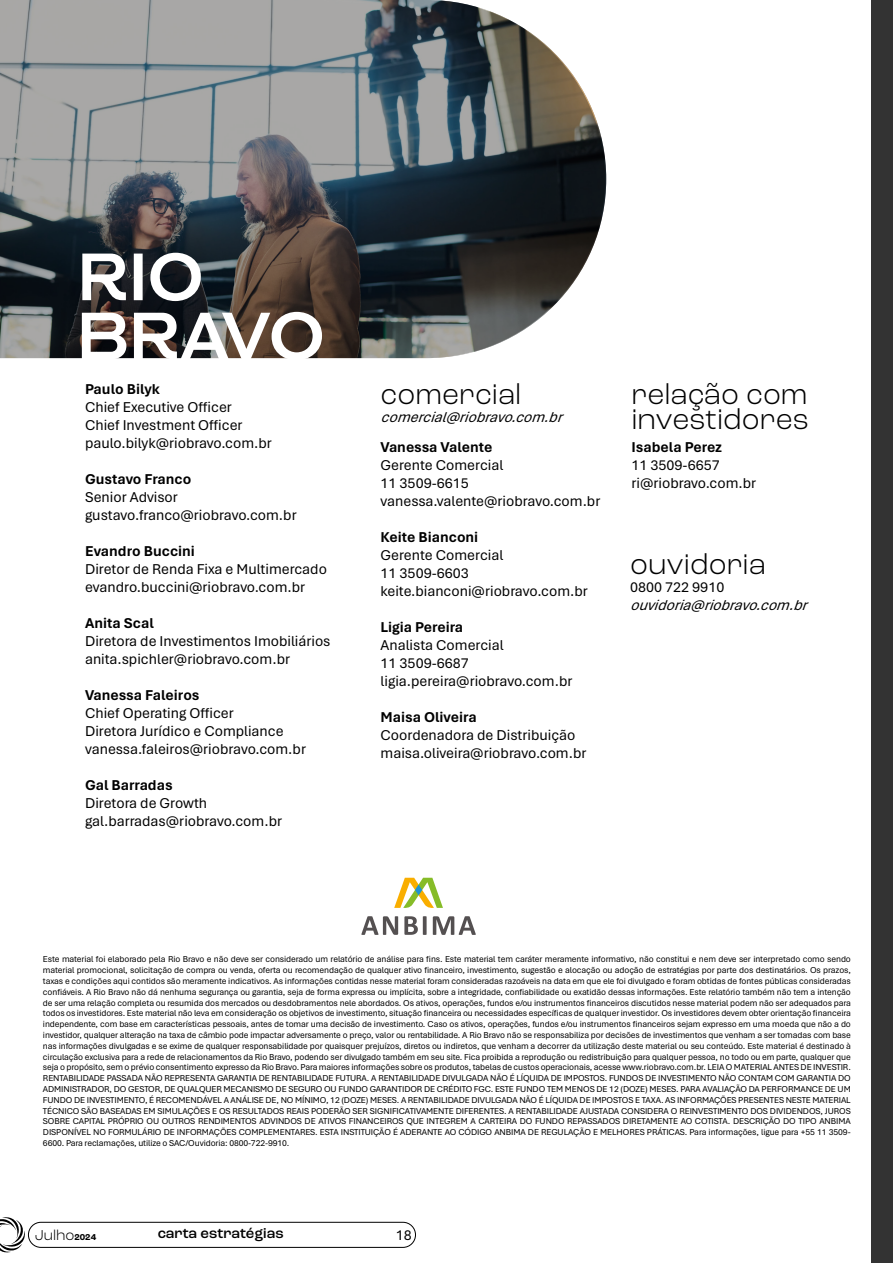
<style>
.page{position:relative;width:893px;height:1263px;background:#fff}
.page>*{position:absolute;margin:0;border:0;box-sizing:border-box;transform-origin:0 0}
.t1{font:300 30px "Roc Grotesk";color:#000}
.t2{font:15px "Aptos";color:#000}
.t3{font:700 15px "Aptos";color:#000}
.t4{font:italic 15px "Aptos";color:#000}
.t5{font:500 15px "Roc Grotesk";color:#000}
.t6{font:300 15px "Roc Grotesk";color:#000}
.t7{font:9px/10.8px "Aptos";letter-spacing:-.01em;color:#000;text-align:justify}
.s1{font-weight:700;font-size:9px}
</style>
<div class="page">
<div style="left:28px;top:1222px;width:388px;height:26px;border:1px solid #000;border-radius:13px"></div>
<svg style="left:0;top:1217px;width:25px;height:36px"></svg>
<svg style="left:0;top:0;width:605px;height:358px;background:#6e7173"></svg>
<svg style="left:82px;top:253px;width:240px;height:106px"></svg>
<svg style="left:394px;top:878px;width:49px;height:30px"></svg>
<svg style="left:361px;top:916px;width:115px;height:19px"></svg>
<div style="left:872px;top:0;width:21px;height:1263px;background:#333"></div>
<p class="t3" style="left:85px;top:379px;width:76px">Paulo Bilyk</p>
<p class="t2" style="left:85px;top:397px;width:148px">Chief Executive Officer</p>
<p class="t2" style="left:85px;top:415px;width:159px">Chief Investment Officer</p>
<p class="t2" style="left:85px;top:433px;width:188px">paulo.bilyk@riobravo.com.br</p>
<p class="t3" style="left:85px;top:469px;width:108px">Gustavo Franco</p>
<p class="t2" style="left:85px;top:487px;width:94px">Senior Advisor</p>
<p class="t2" style="left:85px;top:505px;width:213px">gustavo.franco@riobravo.com.br</p>
<p class="t3" style="left:85px;top:541px;width:111px">Evandro Buccini</p>
<p class="t2" style="left:85px;top:559px;width:243px">Diretor de Renda Fixa e Multimercado</p>
<p class="t2" style="left:85px;top:577px;width:222px">evandro.buccini@riobravo.com.br</p>
<p class="t3" style="left:85px;top:613px;width:70px">Anita Scal</p>
<p class="t2" style="left:85px;top:631px;width:247px">Diretora de Investimentos Imobiliários</p>
<p class="t2" style="left:85px;top:649px;width:207px">anita.spichler@riobravo.com.br</p>
<p class="t3" style="left:85px;top:685px;width:116px">Vanessa Faleiros</p>
<p class="t2" style="left:85px;top:703px;width:150px">Chief Operating Officer</p>
<p class="t2" style="left:85px;top:721px;width:200px">Diretora Jurídico e Compliance</p>
<p class="t2" style="left:85px;top:739px;width:222px">vanessa.faleiros@riobravo.com.br</p>
<p class="t3" style="left:85px;top:775px;width:89px">Gal Barradas</p>
<p class="t2" style="left:85px;top:793px;width:124px">Diretora de Growth</p>
<p class="t2" style="left:85px;top:811px;width:199px">gal.barradas@riobravo.com.br</p>
<p class="t1" style="left:381px;top:376px;width:142px">comercial</p>
<p class="t4" style="left:381px;top:407px;width:189px">comercial@riobravo.com.br</p>
<p class="t3" style="left:381px;top:436px;width:113px">Vanessa Valente</p>
<p class="t2" style="left:381px;top:454px;width:124px">Gerente Comercial</p>
<p class="t2" style="left:381px;top:472px;width:90px">11 3509-6615</p>
<p class="t2" style="left:381px;top:490px;width:221px">vanessa.valente@riobravo.com.br</p>
<p class="t3" style="left:381px;top:526px;width:99px">Keite Bianconi</p>
<p class="t2" style="left:381px;top:544px;width:124px">Gerente Comercial</p>
<p class="t2" style="left:381px;top:562px;width:90px">11 3509-6603</p>
<p class="t2" style="left:381px;top:580px;width:209px">keite.bianconi@riobravo.com.br</p>
<p class="t3" style="left:381px;top:616px;width:84px">Ligia Pereira</p>
<p class="t2" style="left:381px;top:634px;width:125px">Analista Comercial</p>
<p class="t2" style="left:381px;top:652px;width:90px">11 3509-6687</p>
<p class="t2" style="left:381px;top:670px;width:193px">ligia.pereira@riobravo.com.br</p>
<p class="t3" style="left:381px;top:706px;width:98px">Maisa Oliveira</p>
<p class="t2" style="left:381px;top:724px;width:196px">Coordenadora de Distribuição</p>
<p class="t2" style="left:381px;top:742px;width:207px">maisa.oliveira@riobravo.com.br</p>
<p class="t1" style="left:631px;top:376px;width:178px">relação com</p>
<p class="t1" style="left:631px;top:401px;width:179px">investidores</p>
<p class="t3" style="left:631px;top:436px;width:92px">Isabela Perez</p>
<p class="t2" style="left:631px;top:454px;width:90px">11 3509-6657</p>
<p class="t2" style="left:631px;top:472px;width:126px">ri@riobravo.com.br</p>
<p class="t1" style="left:630px;top:546px;width:137px">ouvidoria</p>
<p class="t2" style="left:630px;top:576px;width:96px">0800 722 9910</p>
<p class="t4" style="left:630px;top:594px;width:184px">ouvidoria@riobravo.com.br</p>
<p class="t7" style="left:43px;top:954px;width:809px">Este material foi elaborado pela Rio Bravo e não deve ser considerado um relatório de análise para fins. Este material tem caráter meramente informativo, não constitui e nem deve ser interpretado como sendo material promocional, solicitação de compra ou venda, oferta ou recomendação de qualquer ativo financeiro, investimento, sugestão e alocação ou adoção de estratégias por parte dos destinatários. Os prazos, taxas e condições aqui contidos são meramente indicativos. As informações contidas nesse material foram consideradas razoáveis na data em que ele foi divulgado e foram obtidas de fontes públicas consideradas confiáveis. A Rio Bravo não dá nenhuma segurança ou garantia, seja de forma expressa ou implícita, sobre a integridade, confiabilidade ou exatidão dessas informações. Este relatório também não tem a intenção de ser uma relação completa ou resumida dos mercados ou desdobramentos nele abordados. Os ativos, operações, fundos e/ou instrumentos financeiros discutidos nesse material podem não ser adequados para todos os investidores. Este material não leva em consideração os objetivos de investimento, situação financeira ou necessidades específicas de qualquer investidor. Os investidores devem obter orientação financeira independente, com base em características pessoais, antes de tomar uma decisão de investimento. Caso os ativos, operações, fundos e/ou instrumentos financeiros sejam expresso em uma moeda que não a do investidor, qualquer alteração na taxa de câmbio pode impactar adversamente o preço, valor ou rentabilidade. A Rio Bravo não se responsabiliza por decisões de investimentos que venham a ser tomadas com base nas informações divulgadas e se exime de qualquer responsabilidade por quaisquer prejuízos, diretos ou indiretos, que venham a decorrer da utilização deste material ou seu conteúdo. Este material é destinado à circulação exclusiva para a rede de relacionamentos da Rio Bravo, podendo ser divulgado também em seu site. Fica proibida a reprodução ou redistribuição para qualquer pessoa, no todo ou em parte, qualquer que seja o propósito, sem o prévio consentimento expresso da Rio Bravo. Para maiores informações sobre os produtos, tabelas de custos operacionais, acesse www.riobravo.com.br. LEIA O MATERIAL ANTES DE INVESTIR.<br>RENTABILIDADE PASSADA NÃO REPRESENTA GARANTIA DE RENTABILIDADE FUTURA. A RENTABILIDADE DIVULGADA NÃO É LÍQUIDA DE IMPOSTOS. FUNDOS DE INVESTIMENTO NÃO CONTAM COM GARANTIA DO ADMINISTRADOR, DO GESTOR, DE QUALQUER MECANISMO DE SEGURO OU FUNDO GARANTIDOR DE CRÉDITO FGC. ESTE FUNDO TEM MENOS DE 12 (DOZE) MESES. PARA AVALIAÇÃO DA PERFORMANCE DE UM FUNDO DE INVESTIMENTO, É RECOMENDÁVEL A ANÁLISE DE, NO MÍNIMO, 12 (DOZE) MESES. A RENTABILIDADE DIVULGADA NÃO É LÍQUIDA DE IMPOSTOS E TAXA. AS INFORMAÇÕES PRESENTES NESTE MATERIAL TÉCNICO SÃO BASEADAS EM SIMULAÇÕES E OS RESULTADOS REAIS PODERÃO SER SIGNIFICATIVAMENTE DIFERENTES. A RENTABILIDADE AJUSTADA CONSIDERA O REINVESTIMENTO DOS DIVIDENDOS, JUROS SOBRE CAPITAL PRÓPRIO OU OUTROS RENDIMENTOS ADVINDOS DE ATIVOS FINANCEIROS QUE INTEGREM A CARTEIRA DO FUNDO REPASSADOS DIRETAMENTE AO COTISTA. DESCRIÇÃO DO TIPO ANBIMA DISPONÍVEL NO FORMULÁRIO DE INFORMAÇÕES COMPLEMENTARES. ESTA INSTITUIÇÃO É ADERANTE AO CÓDIGO ANBIMA DE REGULAÇÃO E MELHORES PRÁTICAS. Para informações, ligue para +55 11 3509- 6600. Para reclamações, utilize o SAC/Ouvidoria: 0800-722-9910.</p>
<h2 class="t6" style="left:35px;top:1226px;width:63px">Julho<span class="s1">2024</span></h2>
<h2 class="t5" style="left:158px;top:1224px;width:127px">carta estratégias</h2>
<h2 class="t2" style="left:396px;top:1225px;width:18px">18</h2>
</div>
